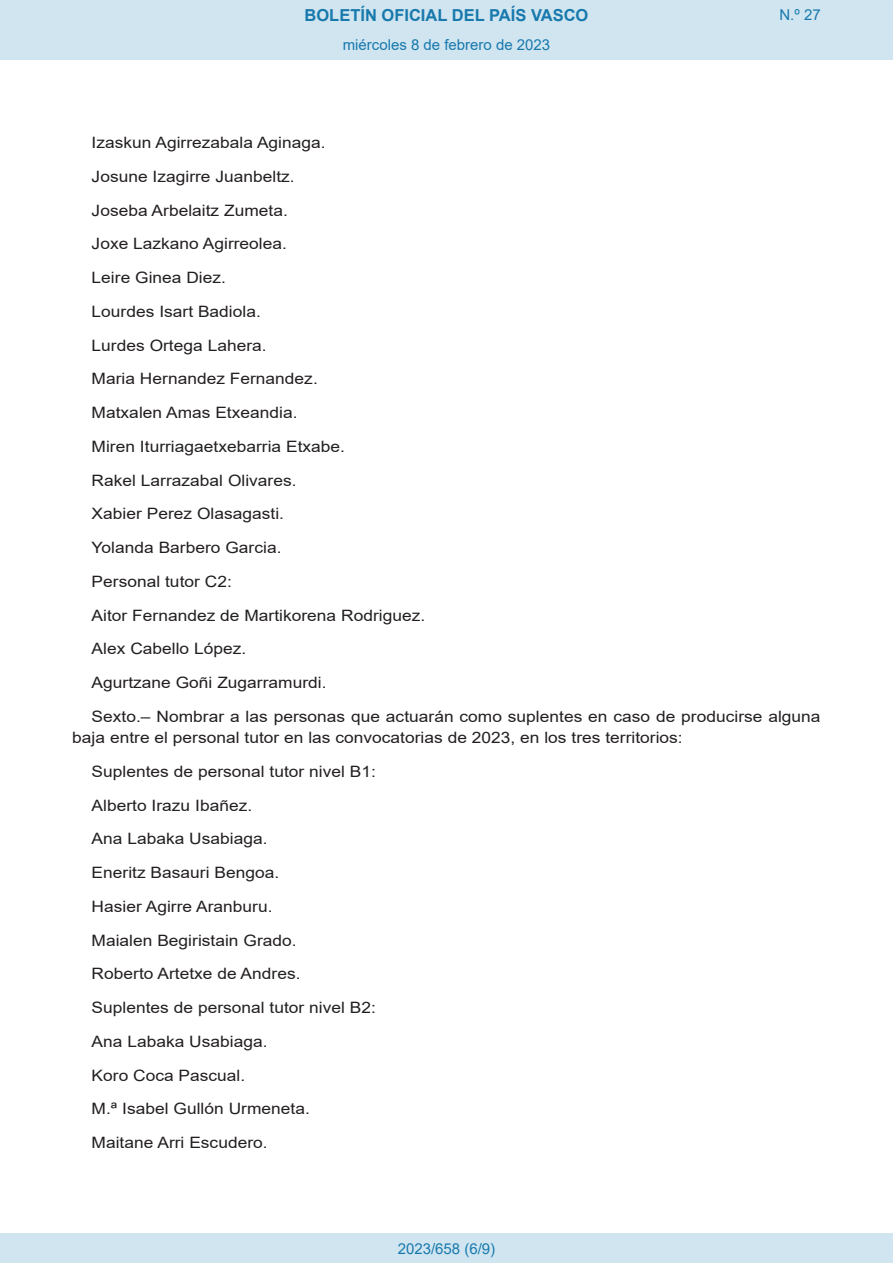
<style>
.page{position:relative;width:893px;height:1263px;background:#fff}
.page>*{position:absolute;margin:0;border:0;box-sizing:border-box;transform-origin:0 0}
.t1{font:700 16.5px "Arial";color:#1879ad}
.BOPVDetalle{font:15.6px/21px "Arial";color:#231f20;scale:1.11 1}
.Paginacion_Centro{font:15px "Arial";color:#1879ad}
</style>
<div class="page">
<div style="left:0;top:0;width:893px;height:60px;background:#d0e5f0"></div>
<div style="left:0;top:1233px;width:893px;height:30px;background:#d0e5f0"></div>
<p class="t1" style="left:305px;top:3px;width:285px">BOLETÍN OFICIAL DEL PAÍS VASCO</p>
<p class="Paginacion_Centro" style="left:343px;top:35px;width:209px">miércoles 8 de febrero de 2023</p>
<p class="Paginacion_Centro" style="left:779px;top:5px;width:43px">N.º 27</p>
<p class="BOPVDetalle" style="left:92px;top:132px;width:212px">Izaskun Agirrezabala Aginaga.</p>
<p class="BOPVDetalle" style="left:92px;top:166px;width:184px">Josune Izagirre Juanbeltz.</p>
<p class="BOPVDetalle" style="left:92px;top:200px;width:178px">Joseba Arbelaitz Zumeta.</p>
<p class="BOPVDetalle" style="left:92px;top:233px;width:177px">Joxe Lazkano Agirreolea.</p>
<p class="BOPVDetalle" style="left:92px;top:267px;width:123px">Leire Ginea Diez.</p>
<p class="BOPVDetalle" style="left:92px;top:301px;width:154px">Lourdes Isart Badiola.</p>
<p class="BOPVDetalle" style="left:92px;top:335px;width:159px">Lurdes Ortega Lahera.</p>
<p class="BOPVDetalle" style="left:92px;top:368px;width:205px">Maria Hernandez Fernandez.</p>
<p class="BOPVDetalle" style="left:92px;top:402px;width:187px">Matxalen Amas Etxeandia.</p>
<p class="BOPVDetalle" style="left:92px;top:436px;width:230px">Miren Iturriagaetxebarria Etxabe.</p>
<p class="BOPVDetalle" style="left:92px;top:470px;width:186px">Rakel Larrazabal Olivares.</p>
<p class="BOPVDetalle" style="left:92px;top:503px;width:175px">Xabier Perez Olasagasti.</p>
<p class="BOPVDetalle" style="left:92px;top:537px;width:173px">Yolanda Barbero Garcia.</p>
<p class="BOPVDetalle" style="left:92px;top:571px;width:128px">Personal tutor C2:</p>
<p class="BOPVDetalle" style="left:92px;top:605px;width:302px">Aitor Fernandez de Martikorena Rodriguez.</p>
<p class="BOPVDetalle" style="left:92px;top:638px;width:141px">Alex Cabello López.</p>
<p class="BOPVDetalle" style="left:92px;top:672px;width:213px">Agurtzane Goñi Zugarramurdi.</p>
<p class="BOPVDetalle" style="left:72px;top:706px;width:676px;text-indent:19px">Sexto.– Nombrar a las personas que actuarán como suplentes en caso de producirse alguna baja entre el personal tutor en las convocatorias de 2023, en los tres territorios:</p>
<p class="BOPVDetalle" style="left:92px;top:761px;width:258px">Suplentes de personal tutor nivel B1:</p>
<p class="BOPVDetalle" style="left:92px;top:794px;width:146px">Alberto Irazu Ibañez.</p>
<p class="BOPVDetalle" style="left:92px;top:828px;width:160px">Ana Labaka Usabiaga.</p>
<p class="BOPVDetalle" style="left:92px;top:862px;width:170px">Eneritz Basauri Bengoa.</p>
<p class="BOPVDetalle" style="left:92px;top:896px;width:164px">Hasier Agirre Aranburu.</p>
<p class="BOPVDetalle" style="left:92px;top:929px;width:186px">Maialen Begiristain Grado.</p>
<p class="BOPVDetalle" style="left:92px;top:963px;width:190px">Roberto Artetxe de Andres.</p>
<p class="BOPVDetalle" style="left:92px;top:997px;width:258px">Suplentes de personal tutor nivel B2:</p>
<p class="BOPVDetalle" style="left:92px;top:1031px;width:160px">Ana Labaka Usabiaga.</p>
<p class="BOPVDetalle" style="left:92px;top:1064px;width:140px">Koro Coca Pascual.</p>
<p class="BOPVDetalle" style="left:92px;top:1098px;width:198px">M.ª Isabel Gullón Urmeneta.</p>
<p class="BOPVDetalle" style="left:92px;top:1132px;width:160px">Maitane Arri Escudero.</p>
<p class="Paginacion_Centro" style="left:398px;top:1238px;width:99px">2023/658 (6/9)</p>
</div>
